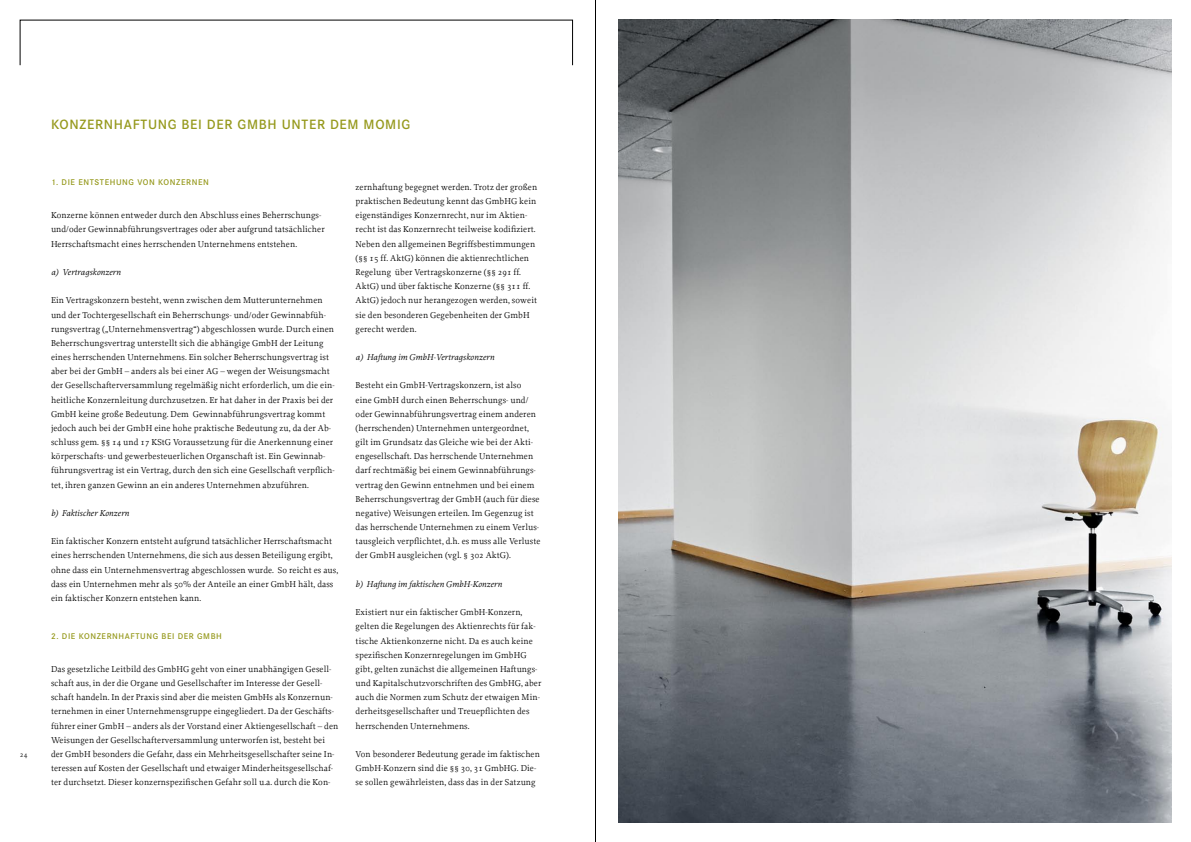
<style>
.page{position:relative;width:1191px;height:842px;background:#fff}
.page>*{position:absolute;margin:0;border:0;box-sizing:border-box;transform-origin:0 0}
.G__Überschrift_1{font:600 14px "Corporate S";letter-spacing:.05em;color:#96991d}
.G__Text{font:9px/14.2px "Proforma";letter-spacing:.01em;color:#000}
.G__Text-2{font:italic 9px "Proforma";letter-spacing:.01em;color:#000}
.G__Text-3{font:600 8.6px "Corporate S";letter-spacing:.07em;color:#96991d}
.t1{font:7.5px "Proforma";color:#000}
</style>
<div class="page">
<hr style="left:595px;top:0;width:1px;height:842px;background:#000">
<img style="left:618px;top:20px;width:553px;height:802px">
<p class="t1" style="left:20px;top:750px;width:9px">24</p>
<p class="G__Überschrift_1" style="left:51px;top:117px;width:359px">KONZERNHAFTUNG BEI DER GMBH UNTER DEM MOM IG</p>
<p class="G__Text-3" style="left:51px;top:177px;width:159px">1. DIE ENTSTEHUNG VON KONZERNEN</p>
<p class="G__Text" style="left:51px;top:208px;width:275px">Konzerne können entweder durch den Abschluss eines Beherrschungs&shy;und/oder Gewinnabführungsvertrages oder aber aufgrund tatsächlicher<br>Herrschaftsmacht eines herrschenden Unternehmens entstehen.</p>
<p class="G__Text-2" style="left:51px;top:266px;width:71px">a) Vertragskonzern</p>
<p class="G__Text" style="left:51px;top:293px;width:285px">Ein Vertragskonzern besteht, wenn zwischen dem Mutterunternehmen und der Tochtergesellschaft ein Beherrschungs- und/oder Gewinnabfüh&shy;rungsvertrag („Unternehmensvertrag“) abgeschlossen wurde. Durch einen Beherrschungsvertrag unterstellt sich die abhängige GmbH der Leitung eines herrschenden Unternehmens. Ein solcher Beherrschungsvertrag ist aber bei der GmbH – anders als bei einer AG – wegen der Weisungsmacht der Gesellschafterversammlung regelmäßig nicht erforderlich, um die ein&shy;heitliche Konzernleitung durchzusetzen. Er hat daher in der Praxis bei der GmbH keine große Bedeutung. Dem Gewinnabführungsvertrag kommt jedoch auch bei der GmbH eine hohe praktische Bedeutung zu, da der Ab&shy;schluss gem. §§ 14 und 17 KStG Voraussetzung für die Anerkennung einer körperschafts- und gewerbesteuerlichen Organschaft ist. Ein Gewinnab&shy;führungsvertrag ist ein Vertrag, durch den sich eine Gesellschaft verpflich&shy;tet, ihren ganzen Gewinn an ein anderes Unternehmen abzuführen.</p>
<p class="G__Text-2" style="left:51px;top:507px;width:80px">b) Faktischer Konzern</p>
<p class="G__Text" style="left:51px;top:534px;width:289px">Ein faktischer Konzern entsteht aufgrund tatsächlicher Herrschaftsmacht eines herrschenden Unternehmens, die sich aus dessen Beteiligung ergibt, ohne dass ein Unternehmensvertrag abgeschlossen wurde. So reicht es aus, dass ein Unternehmen mehr als 50% der Anteile an einer GmbH hält, dass ein faktischer Konzern entstehen kann.</p>
<p class="G__Text-3" style="left:51px;top:631px;width:171px">2. DIE KONZERNHAFTUNG BEI DER GMBH</p>
<p class="G__Text" style="left:51px;top:662px;width:289px">Das gesetzliche Leitbild des GmbHG geht von einer unabhängigen Gesell&shy;schaft aus, in der die Organe und Gesellschafter im Interesse der Gesell&shy;schaft handeln. In der Praxis sind aber die meisten GmbHs als Konzernun&shy;ternehmen in einer Unternehmensgruppe eingegliedert. Da der Geschäfts&shy;führer einer GmbH – anders als der Vorstand einer Aktiengesellschaft – den Weisungen der Gesellschafterversammlung unterworfen ist, besteht bei der GmbH besonders die Gefahr, dass ein Mehrheitsgesellschafter seine In&shy;teressen auf Kosten der Gesellschaft und etwaiger Minderheitsgesellschaf&shy;ter durchsetzt. Dieser konzernspezifischen Gefahr soll u.a. durch die Kon-</p>
<p class="G__Text" style="left:355px;top:180px;width:183px">zernhaftung begegnet werden. Trotz der großen praktischen Bedeutung kennt das GmbHG kein eigenständiges Konzernrecht, nur im Aktien&shy;recht ist das Konzernrecht teilweise kodifiziert.<br>Neben den allgemeinen Begriffsbestimmungen (§§ 15 ff. AktG) können die aktienrechtlichen Regelung über Vertragskonzerne (§§ 291 ff.<br>AktG) und über faktische Konzerne (§§ 311 ff.<br>AktG) jedoch nur herangezogen werden, soweit sie den besonderen Gegebenheiten der GmbH gerecht werden.</p>
<p class="G__Text-2" style="left:355px;top:351px;width:140px">a) Haftung im GmbH-Vertragskonzern</p>
<p class="G__Text" style="left:355px;top:378px;width:186px">Besteht ein GmbH-Vertragskonzern, ist also<br>eine GmbH durch einen Beherrschungs- und/ oder Gewinnabführungsvertrag einem anderen (herrschenden) Unternehmen untergeordnet, gilt im Grundsatz das Gleiche wie bei der Akti&shy;engesellschaft. Das herrschende Unternehmen darf rechtmäßig bei einem Gewinnabführungs&shy;vertrag den Gewinn entnehmen und bei einem Beherrschungsvertrag der GmbH (auch für diese negative) Weisungen erteilen. Im Gegenzug ist das herrschende Unternehmen zu einem Verlus&shy;tausgleich verpflichtet, d.h. es muss alle Verluste der GmbH ausgleichen (vgl. § 302 AktG).</p>
<p class="G__Text-2" style="left:355px;top:578px;width:148px">b) Haftung im faktischen GmbH-Konzern</p>
<p class="G__Text" style="left:355px;top:605px;width:187px">Existiert nur ein faktischer GmbH-Konzern, gelten die Regelungen des Aktienrechts für fak&shy;tische Aktienkonzerne nicht. Da es auch keine spezifischen Konzernregelungen im GmbHG gibt, gelten zunächst die allgemeinen Haftungs&shy;und Kapitalschutzvorschriften des GmbHG, aber auch die Normen zum Schutz der etwaigen Min&shy;derheitsgesellschafter und Treuepflichten des herrschenden Unternehmens.</p>
<p class="G__Text" style="left:355px;top:747px;width:186px">Von besonderer Bedeutung gerade im faktischen<br>GmbH-Konzern sind die §§ 30, 31 GmbHG. Die&shy;se sollen gewährleisten, dass das in der Satzung</p>
</div>
